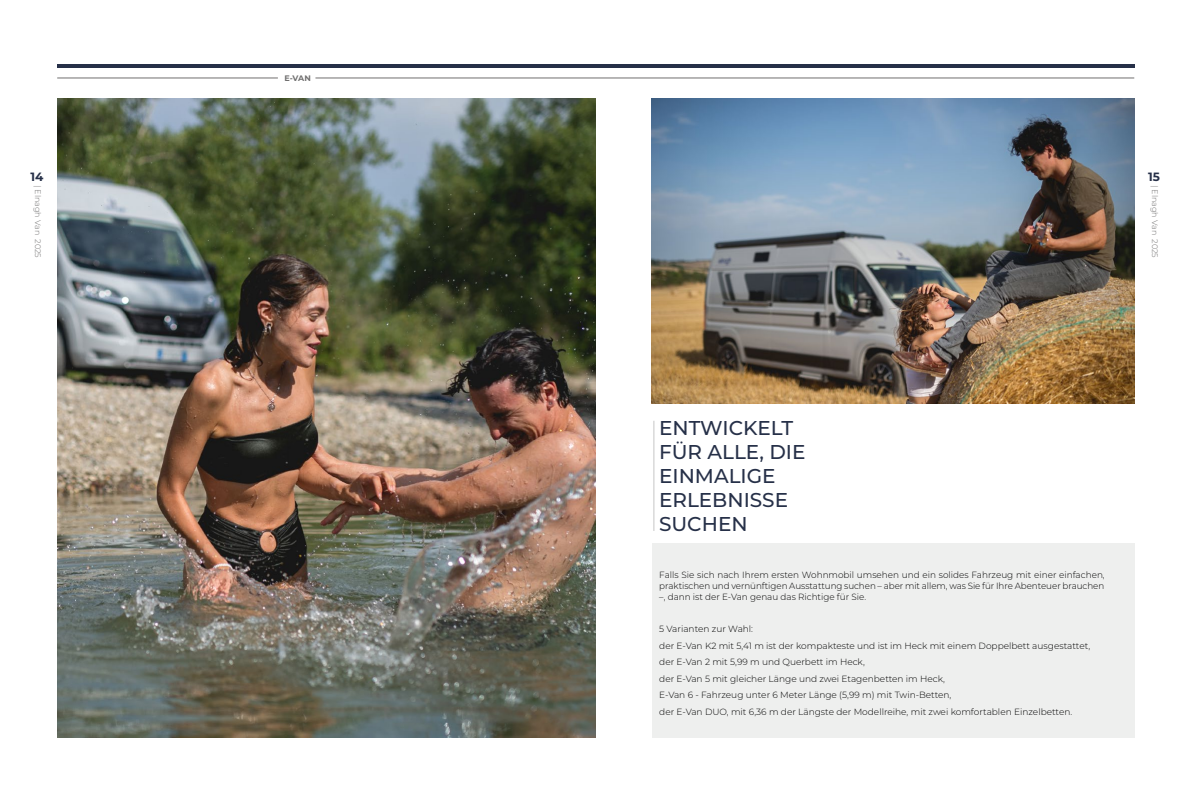
<style>
.page{position:relative;width:1191px;height:794px;background:#fff}
.page>*{position:absolute;margin:0;border:0;box-sizing:border-box;transform-origin:0 0}
.t1{font:500 20px/24px "Montserrat";color:#263048}
.t2{font:700 12px "Montserrat";color:#263048}
.t3{font:300 9px/16.5px "Montserrat";color:#000}
.t4{font:300 8px "Montserrat";color:#706f6f}
.t5{font:700 8px "Montserrat";color:#706f6f}
</style>
<div class="page">
<div style="left:652px;top:543px;width:482px;height:194px;background:#eeefee"></div>
<img style="left:57px;top:99px;width:538px;height:638px">
<img style="left:652px;top:99px;width:482px;height:304px">
<hr style="left:57px;top:64px;width:1077px;height:4px;background:#263048">
<hr style="left:315px;top:78px;width:819px;height:1px;background:#706f6f">
<hr style="left:57px;top:78px;width:221px;height:1px;background:#706f6f">
<hr style="left:653px;top:421px;width:1px;height:110px;background:#c6c6c6">
<p class="t5" style="left:284px;top:72px;width:28px">E-VAN</p>
<h2 class="t2" style="left:30px;top:168px;width:14px">14</h2>
<h2 class="t2" style="left:1148px;top:168px;width:13px">15</h2>
<p class="t4" style="left:43px;top:185px;width:74px;rotate:90deg">| Elnagh Van 2025</p>
<p class="t4" style="left:1160px;top:185px;width:74px;rotate:90deg">| Elnagh Van 2025</p>
<h1 class="t1" style="left:659px;top:415px;width:148px">ENTWICKELT<br>FÜR ALLE, DIE<br>EINMALIGE<br>ERLEBNISSE<br>SUCHEN</h1>
<p class="t3" style="left:659px;top:569px;width:447px;line-height:10.8px;text-align:justify">Falls Sie sich nach Ihrem ersten Wohnmobil umsehen und ein solides Fahrzeug mit einer einfachen, praktischen und vernünftigen Ausstattung suchen – aber mit allem, was Sie für Ihre Abenteuer brauchen –, dann ist der E-Van genau das Richtige für Sie.</p>
<p class="t3" style="left:659px;top:620px;width:432px">5 Varianten zur Wahl:<br>der E-Van K2 mit 5,41 m ist der kompakteste und ist im Heck mit einem Doppelbett ausgestattet, der E-Van 2 mit 5,99 m und Querbett im Heck,<br>der E-Van 5 mit gleicher Länge und zwei Etagenbetten im Heck,<br>E-Van 6 - Fahrzeug unter 6 Meter Länge (5,99 m) mit Twin-Betten,<br>der E-Van DUO, mit 6,36 m der Längste der Modellreihe, mit zwei komfortablen Einzelbetten.</p>
</div>
